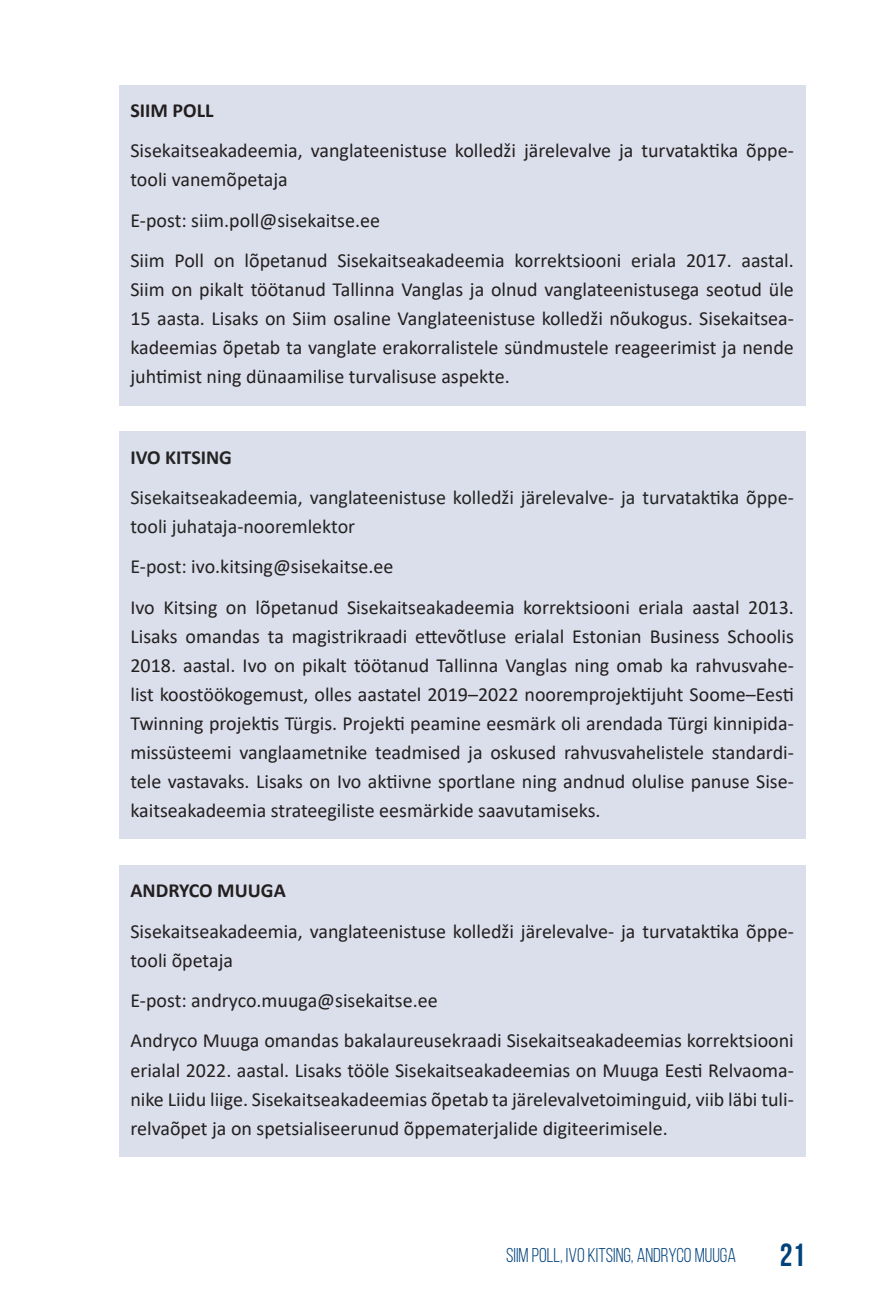
<style>
.page{position:relative;width:896px;height:1304px;background:#fff}
.page>*{position:absolute;margin:0;border:0;box-sizing:border-box;transform-origin:0 0}
.t1{font:700 32px "Bebas Neue";color:#01427c}
.txt_0_kast{font:20px/29px "Calibri";color:#231f20;text-align:justify}
.txt_0_kast-2{font:20px/29px "Calibri";color:#242424}
.t2{font:20px "Bebas Neue";color:#01427c}
.txt_0_kast-3{font:700 20px "Calibri";color:#231f20}
.txt_0_kast-4{font:700 20px "Calibri";color:#242424}
.s1{color:#242424}
</style>
<div class="page">
<div style="left:119px;top:85px;width:686px;height:54px;background:#dbdfeb"></div>
<div style="left:119px;top:125px;width:686px;height:83px;background:#dbdfeb"></div>
<div style="left:119px;top:195px;width:686px;height:54px;background:#dbdfeb"></div>
<div style="left:119px;top:235px;width:686px;height:170px;background:#dbdfeb"></div>
<div style="left:119px;top:432px;width:686px;height:54px;background:#dbdfeb"></div>
<div style="left:119px;top:472px;width:686px;height:83px;background:#dbdfeb"></div>
<div style="left:119px;top:541px;width:686px;height:54px;background:#dbdfeb"></div>
<div style="left:119px;top:582px;width:686px;height:257px;background:#dbdfeb"></div>
<div style="left:119px;top:865px;width:686px;height:54px;background:#dbdfeb"></div>
<div style="left:119px;top:906px;width:686px;height:83px;background:#dbdfeb"></div>
<div style="left:119px;top:975px;width:686px;height:54px;background:#dbdfeb"></div>
<div style="left:119px;top:1015px;width:686px;height:141px;background:#dbdfeb"></div>
<p class="txt_0_kast-3" style="left:130px;top:96px;width:85px">SIIM POLL</p>
<p class="txt_0_kast" style="left:130px;top:136px;width:665px">Sisekaitseakadeemia, vanglateenistuse kolledži järelevalve ja turvataktika õppe&shy;tooli vanemõpetaja</p>
<p class="txt_0_kast" style="left:130px;top:205px;width:251px">E-post: siim.poll@sisekaitse.ee</p>
<p class="txt_0_kast" style="left:130px;top:245px;width:665px">Siim Poll on lõpetanud Sisekaitseakadeemia korrektsiooni eriala 2017. aastal.<br>Siim on pikalt töötanud Tallinna Vanglas ja olnud vanglateenistusega seotud üle 15 aasta. Lisaks on Siim osaline Vanglateenistuse kolledži nõukogus. Sisekaitsea&shy;kadeemias õpetab ta vanglate erakorralistele sündmustele reageerimist ja nende juhtimist ning dünaamilise turvalisuse aspekte.</p>
<p class="txt_0_kast-4" style="left:130px;top:443px;width:103px">IVO KITSING</p>
<p class="txt_0_kast-2" style="left:130px;top:482px;width:665px">Sisekaitseakadeemia, vanglateenistuse kolledži järelevalve- ja turvataktika õppe&shy;tooli juhataja-nooremlektor</p>
<p class="txt_0_kast" style="left:130px;top:552px;width:265px"><span class="s1">E-post:</span> ivo.kitsing@sisekaitse.ee</p>
<p class="txt_0_kast" style="left:130px;top:592px;width:665px">Ivo Kitsing on lõpetanud Sisekaitseakadeemia korrektsiooni eriala aastal 2013.<br>Lisaks omandas ta magistrikraadi ettevõtluse erialal Estonian Business Schoolis 2018. aastal. Ivo on pikalt töötanud Tallinna Vanglas ning omab ka rahvusvahe&shy;list koostöökogemust, olles aastatel 2019–2022 nooremprojektijuht Soome–Eesti Twinning projektis Türgis. Projekti peamine eesmärk oli arendada Türgi kinnipida&shy;missüsteemi vanglaametnike teadmised ja oskused rahvusvahelistele standardi&shy;tele vastavaks. Lisaks on Ivo aktiivne sportlane ning andnud olulise panuse Sise&shy;kaitseakadeemia strateegiliste eesmärkide saavutamiseks.</p>
<p class="txt_0_kast-3" style="left:130px;top:877px;width:157px">ANDRYCO MUUGA</p>
<p class="txt_0_kast" style="left:130px;top:916px;width:665px">Sisekaitseakadeemia, vanglateenistuse kolledži järelevalve- ja turvataktika õppe&shy;tooli õpetaja</p>
<p class="txt_0_kast" style="left:130px;top:985px;width:309px">E-post: andryco.muuga@sisekaitse.ee</p>
<p class="txt_0_kast" style="left:130px;top:1026px;width:665px">Andryco Muuga omandas bakalaureusekraadi Sisekaitseakadeemias korrektsiooni erialal 2022. aastal. Lisaks tööle Sisekaitseakadeemias on Muuga Eesti Relvaoma&shy;nike Liidu liige. Sisekaitseakadeemias õpetab ta järelevalvetoiminguid, viib läbi tuli&shy;relvaõpet ja on spetsialiseerunud õppematerjalide digiteerimisele.</p>
<p class="t2" style="left:506px;top:1244px;width:231px">SIIM POLL, IVO KITSING, ANDRYCO MUUGA</p>
<h1 class="t1" style="left:780px;top:1237px;width:27px">21</h1>
</div>
